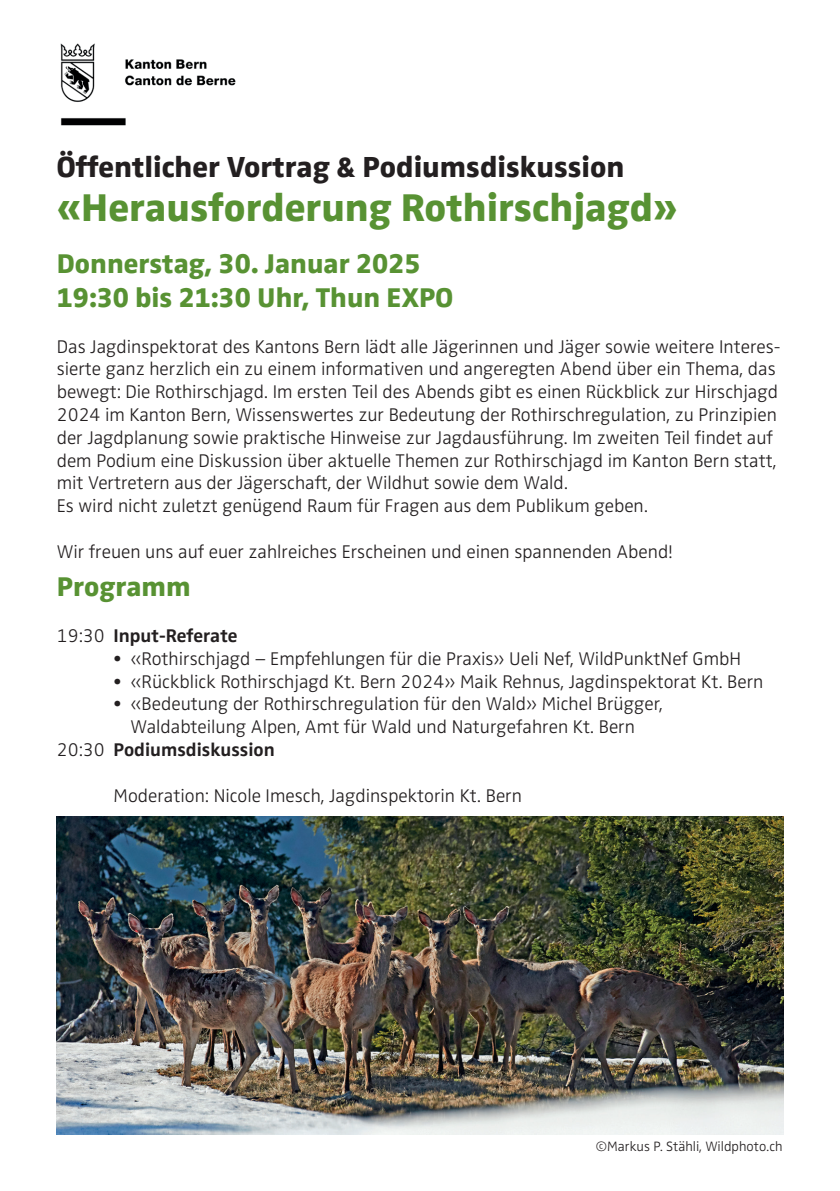
<style>
.page{position:relative;width:840px;height:1191px;background:#fff}
.page>*{position:absolute;margin:0;border:0;box-sizing:border-box;transform-origin:0 0}
.t1{font:800 40px "Zwo Pro";color:#589233}
.t2{font:800 30px "Zwo Pro";color:#231f20}
.t3{font:800 28px/33.6px "Zwo Pro";color:#589233}
.t4{font:300 19px/22.8px "Zwo Pro";color:#231f20}
.t5{font:700 19px "Zwo Pro";color:#231f20}
.t6{font:300 14px "Zwo Pro";color:#231f20}
.s1{font-weight:300}
</style>
<div class="page">
<img style="left:57px;top:816px;width:725px;height:318px">
<img style="left:60px;top:43px;width:176px;height:83px">
<h2 class="t2" style="left:57px;top:143px;width:569px">Öffentlicher Vortrag &amp; Podiumsdiskussion</h2>
<h1 class="t1" style="left:57px;top:176px;width:622px">«Herausforderung Rothirschjagd»</h1>
<h3 class="t3" style="left:57px;top:245px;width:398px">Donnerstag, 30. Januar 2025<br>19:30 bis 21:30 Uhr, Thun EXPO</h3>
<p class="t4" style="left:57px;top:333px;width:725px">Das Jagdinspektorat des Kantons Bern lädt alle Jägerinnen und Jäger sowie weitere Interes&shy;sierte ganz herzlich ein zu einem informativen und angeregten Abend über ein Thema, das bewegt: Die Rothirschjagd. Im ersten Teil des Abends gibt es einen Rückblick zur Hirschjagd 2024 im Kanton Bern, Wissenswertes zur Bedeutung der Rothirschregulation, zu Prinzipien der Jagdplanung sowie praktische Hinweise zur Jagdausführung. Im zweiten Teil findet auf dem Podium eine Diskussion über aktuelle Themen zur Rothirschjagd im Kanton Bern statt, mit Vertretern aus der Jägerschaft, der Wildhut sowie dem Wald.<br>Es wird nicht zuletzt genügend Raum für Fragen aus dem Publikum geben.</p>
<p class="t4" style="left:57px;top:539px;width:617px">Wir freuen uns auf euer zahlreiches Erscheinen und einen spannenden Abend!</p>
<h3 class="t3" style="left:57px;top:568px;width:135px">Programm</h3>
<p class="t5" style="left:57px;top:621px;width:182px"><span class="s1">19:30</span> Input-Referate</p>
<p class="t4" style="left:113px;top:645px;width:628px">• «Rothirschjagd – Empfehlungen für die Praxis» Ueli Nef, WildPunktNef GmbH</p>
<p class="t4" style="left:113px;top:668px;width:651px">• «Rückblick Rothirschjagd Kt. Bern 2024» Maik Rehnus, Jagdinspektorat Kt. Bern</p>
<p class="t4" style="left:113px;top:691px;width:550px">• «Bedeutung der Rothirschregulation für den Wald» Michel Brügger,</p>
<p class="t4" style="left:130px;top:714px;width:505px">Waldabteilung Alpen, Amt für Wald und Naturgefahren Kt. Bern</p>
<p class="t5" style="left:57px;top:735px;width:219px"><span class="s1">20:30</span> Podiumsdiskussion</p>
<p class="t4" style="left:113px;top:782px;width:410px">Moderation: Nicole Imesch, Jagdinspektorin Kt. Bern</p>
<p class="t6" style="left:595px;top:1135px;width:188px">©Markus P. Stähli, Wildphoto.ch</p>
</div>
